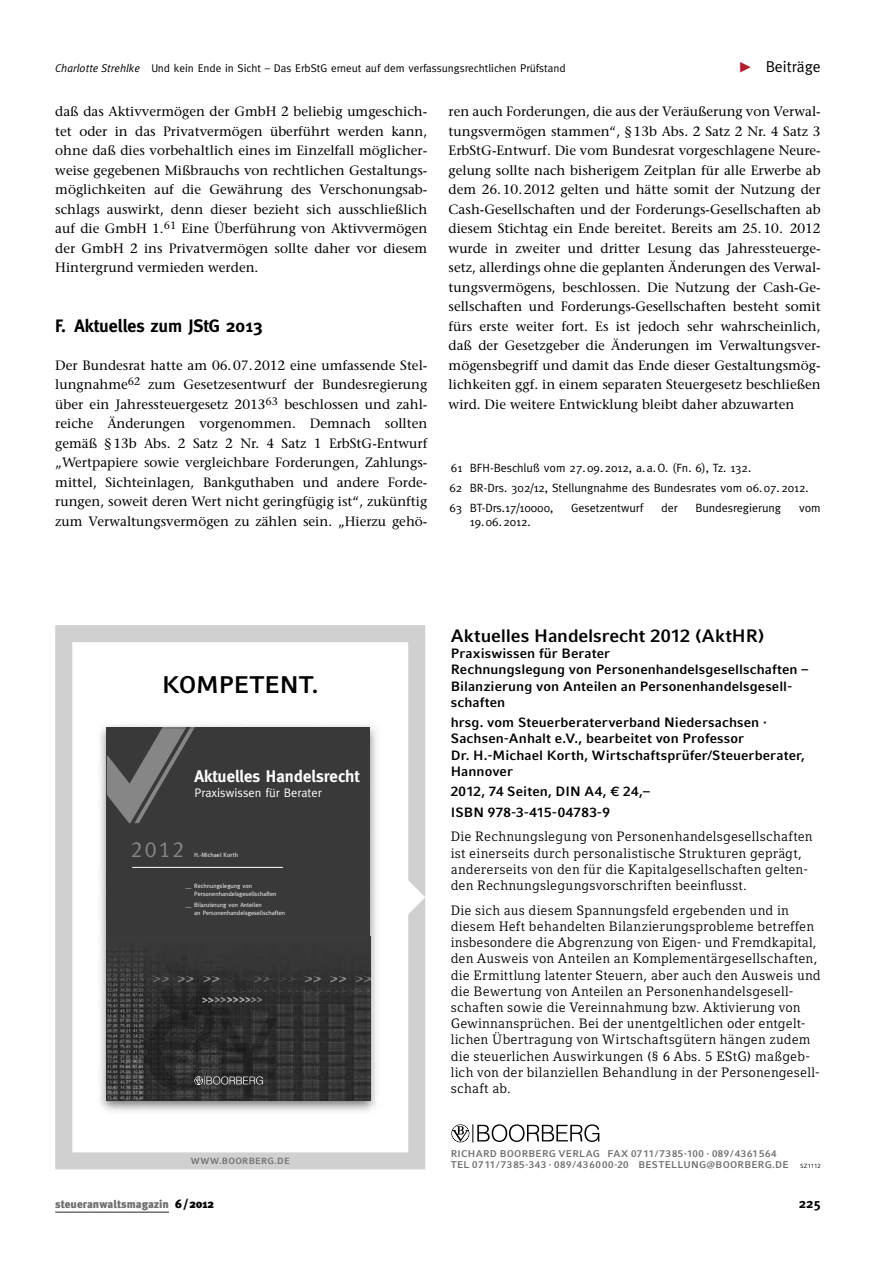
<style>
.page{position:relative;width:893px;height:1263px;background:#fff}
.page>*{position:absolute;margin:0;border:0;box-sizing:border-box;transform-origin:0 0}
.t1{font:700 24px "Compatil Fact LT Pro";color:#000}
.t2{font:22.2px "Meta Caps";color:#868686}
.t3{font:700 18px "Compatil Fact LT Pro";letter-spacing:.005em;color:#000}
.t4{font:700 18px "Meta";color:#000}
.t5{font:700 16.8px "Meta";color:#fff}
.t6{font:15.75px "Meta";color:#000}
.t7{font:500 13.5px/19.5px "Stone Serif Std";color:#000;text-align:justify}
.t8{font:13.5px/16.2px "Compatil Letter LT Pro";letter-spacing:.015em;color:#000}
.t9{font:700 13.5px/16.2px "Compatil Fact LT Pro";letter-spacing:.01em;color:#000}
.t10{font:700 13.5px "Meta";color:#000}
.t11{font:12.45px "Meta";color:#fff}
.t12{font:12px/20.2px "Meta";color:#000}
.t13{font:11.25px "Meta";color:#000}
.t14{font:900 11.25px "Meta Plus";color:#6f6f6e}
.t15{font:700 9.75px/11.7px "Compatil Fact LT Pro";letter-spacing:.03em;color:#707070}
.t16{font:700 9px "Compatil Fact LT Pro";letter-spacing:.03em;color:#707070}
.t17{font:6.15px/8.1px "Meta";color:#fff}
.t18{font:6px "Compatil Fact LT Pro";letter-spacing:-.01em;color:#000}
.s1{font-family:"Meta Plus Normal";font-style:italic}
.s2{font-size:12px;color:#000}
</style>
<div class="page">
<div style="left:55px;top:625px;width:370px;height:544px;border:17px solid #d0d0d0"></div>
<svg style="left:407px;top:863px;width:18px;height:68px"></svg>
<svg style="left:451px;top:1124px;width:148px;height:18px"></svg>
<img style="left:100px;top:725px;width:277px;height:386px">
<div style="left:106px;top:727px;width:264px;height:373px;background:#393939"></div>
<img style="left:106px;top:954px;width:264px;height:146px">
<svg style="left:194px;top:1076px;width:69px;height:9px"></svg>
<hr style="left:132px;top:867px;width:151px;height:1px;background:#fff">
<img style="left:186px;top:728px;width:8px;height:14px">
<img style="left:107px;top:728px;width:79px;height:95px">
<svg style="left:162px;top:727px;width:33px;height:1px"></svg>
<hr style="left:55px;top:1211px;width:114px;height:2px;background:#6f6f6e">
<p class="t13" style="left:55px;top:62px;width:512px"><span class="s1">Charlotte Strehlke</span> Und kein Ende in Sicht – Das ErbStG erneut auf dem verfassungsrechtlichen Prüfstand</p>
<p class="t6" style="left:766px;top:57px;width:57px">Beiträge</p>
<p class="t7" style="left:55px;top:102px;width:374px">daß das Aktivvermögen der GmbH 2 beliebig umgeschich&shy;tet oder in das Privatvermögen überführt werden kann, ohne daß dies vorbehaltlich eines im Einzelfall möglicher&shy;weise gegebenen Mißbrauchs von rechtlichen Gestaltungs&shy;möglichkeiten auf die Gewährung des Verschonungsab&shy;schlags auswirkt, denn dieser bezieht sich ausschließlich auf die GmbH 1.<sup>61</sup> Eine Überführung von Aktivvermögen der GmbH 2 ins Privatvermögen sollte daher vor diesem Hintergrund vermieden werden.</p>
<p class="t7" style="left:449px;top:102px;width:374px">ren auch Forderungen, die aus der Veräußerung von Verwal&shy;tungsvermögen stammen“, §13b Abs. 2 Satz 2 Nr. 4 Satz 3<br>ErbStG-Entwurf. Die vom Bundesrat vorgeschlagene Neure&shy;gelung sollte nach bisherigem Zeitplan für alle Erwerbe ab dem 26.10.2012 gelten und hätte somit der Nutzung der Cash-Gesellschaften und der Forderungs-Gesellschaften ab diesem Stichtag ein Ende bereitet. Bereits am 25.10. 2012 wurde in zweiter und dritter Lesung das Jahressteuerge&shy;setz, allerdings ohne die geplanten Änderungen des Verwal&shy;tungsvermögens, beschlossen. Die Nutzung der Cash-Ge&shy;sellschaften und Forderungs-Gesellschaften besteht somit fürs erste weiter fort. Es ist jedoch sehr wahrscheinlich, daß der Gesetzgeber die Änderungen im Verwaltungsver&shy;mögensbegriff und damit das Ende dieser Gestaltungsmög&shy;lichkeiten ggf. in einem separaten Steuergesetz beschließen wird. Die weitere Entwicklung bleibt daher abzuwarten</p>
<h3 class="t4" style="left:55px;top:316px;width:209px">F. Aktuelles zum JStG 2013</h3>
<p class="t7" style="left:55px;top:355px;width:374px">Der Bundesrat hatte am 06.07.2012 eine umfassende Stel&shy;lungnahme<sup>62</sup> zum Gesetzesentwurf der Bundesregierung über ein Jahressteuergesetz 2013<sup>63</sup> beschlossen und zahl&shy;reiche Änderungen vorgenommen. Demnach sollten gemäß §13b Abs. 2 Satz 2 Nr. 4 Satz 1 ErbStG-Entwurf „Wertpapiere sowie vergleichbare Forderungen, Zahlungs&shy;mittel, Sichteinlagen, Bankguthaben und andere Forde&shy;rungen, soweit deren Wert nicht geringfügig ist“, zukünftig zum Verwaltungsvermögen zu zählen sein. „Hierzu gehö-</p>
<p class="t12" style="left:449px;top:457px;width:361px">61 BFH-Beschluß vom 27.09.2012, a.a.O. (Fn. 6), Tz. 132.<br>62 BR-Drs. 302/12, Stellungnahme des Bundesrates vom 06.07.2012.<br>63 BT-Drs.17/10000,</p>
<p class="t12" style="left:571px;top:498px;width:73px">Gesetzentwurf</p>
<p class="t12" style="left:661px;top:498px;width:18px">der</p>
<p class="t12" style="left:695px;top:498px;width:87px">Bundesregierung</p>
<p class="t12" style="left:799px;top:498px;width:23px">vom</p>
<p class="t12" style="left:470px;top:511px;width:62px">19.06.2012.</p>
<h1 class="t1" style="left:162px;top:670px;width:158px">KOMPETENT.</h1>
<p class="t5" style="left:194px;top:766px;width:167px">Aktuelles Handelsrecht</p>
<p class="t11" style="left:194px;top:786px;width:129px">Praxiswissen für Berater</p>
<h2 class="t2" style="left:131px;top:836px;width:55px">2012</h2>
<p class="t17" style="left:194px;top:851px;width:45px">H.-Michael Korth</p>
<p class="t17" style="left:194px;top:882px;width:84px;text-indent:-9px">____ Rechnungslegung von<br>Personenhandelsgesellschaften</p>
<p class="t17" style="left:194px;top:901px;width:92px;text-indent:-9px">____ Bilanzierung von Anteilen<br>an Personenhandelsgesellschaften</p>
<h3 class="t3" style="left:451px;top:625px;width:315px">Aktuelles Handelsrecht 2012 (AktHR)</h3>
<p class="t9" style="left:451px;top:645px;width:359px">Praxiswissen für Berater<br>Rechnungslegung von Personenhandelsgesellschaften – Bilanzierung von Anteilen an Personenhandelsgesell&shy;schaften</p>
<p class="t9" style="left:451px;top:714px;width:356px">hrsg. vom Steuerberaterverband Niedersachsen · Sachsen-Anhalt e.V., bearbeitet von Professor<br>Dr. H.-Michael Korth, Wirtschaftsprüfer/Steuerberater, Hannover</p>
<p class="t9" style="left:451px;top:781px;width:201px;line-height:20.4px">2012, 74 Seiten, DIN A4, € 24,–<br>ISBN 978-3-415-04783-9</p>
<p class="t8" style="left:451px;top:829px;width:363px">Die Rechnungslegung von Personenhandelsgesellschaften ist einerseits durch personalistische Strukturen geprägt, andererseits von den für die Kapitalgesellschaften gelten&shy;den Rechnungslegungsvorschriften beeinflusst.</p>
<p class="t8" style="left:451px;top:902px;width:371px">Die sich aus diesem Spannungsfeld ergebenden und in diesem Heft behandelten Bilanzierungsprobleme betreffen insbesondere die Abgrenzung von Eigen- und Fremdkapital, den Ausweis von Anteilen an Komplementärgesellschaften, die Ermittlung latenter Steuern, aber auch den Ausweis und die Bewertung von Anteilen an Personenhandelsgesell&shy;schaften sowie die Vereinnahmung bzw. Aktivierung von Gewinnansprüchen. Bei der unentgeltlichen oder entgelt&shy;lichen Übertragung von Wirtschaftsgütern hängen zudem die steuerlichen Auswirkungen (§ 6 Abs. 5 EStG) maßgeb&shy;lich von der bilanziellen Behandlung in der Personengesell&shy;schaft ab.</p>
<p class="t16" style="left:191px;top:1156px;width:100px">WWW.BOORBERG.DE</p>
<p class="t15" style="left:451px;top:1147px;width:339px">RICHARD BOORBERG VERLAG FAX 07 11 / 73 85-100 · 089 / 43 61 564<br>TEL 07 11 / 73 85-343 · 089 / 43 60 00-20 BESTELLUNG@BOORBERG.DE</p>
<p class="t18" style="left:800px;top:1163px;width:22px">SZ1112</p>
<p class="t14" style="left:55px;top:1197px;width:160px">steueranwaltsmagazin <span class="s2">6 /2012</span></p>
<p class="t10" style="left:799px;top:1195px;width:23px">225</p>
</div>
